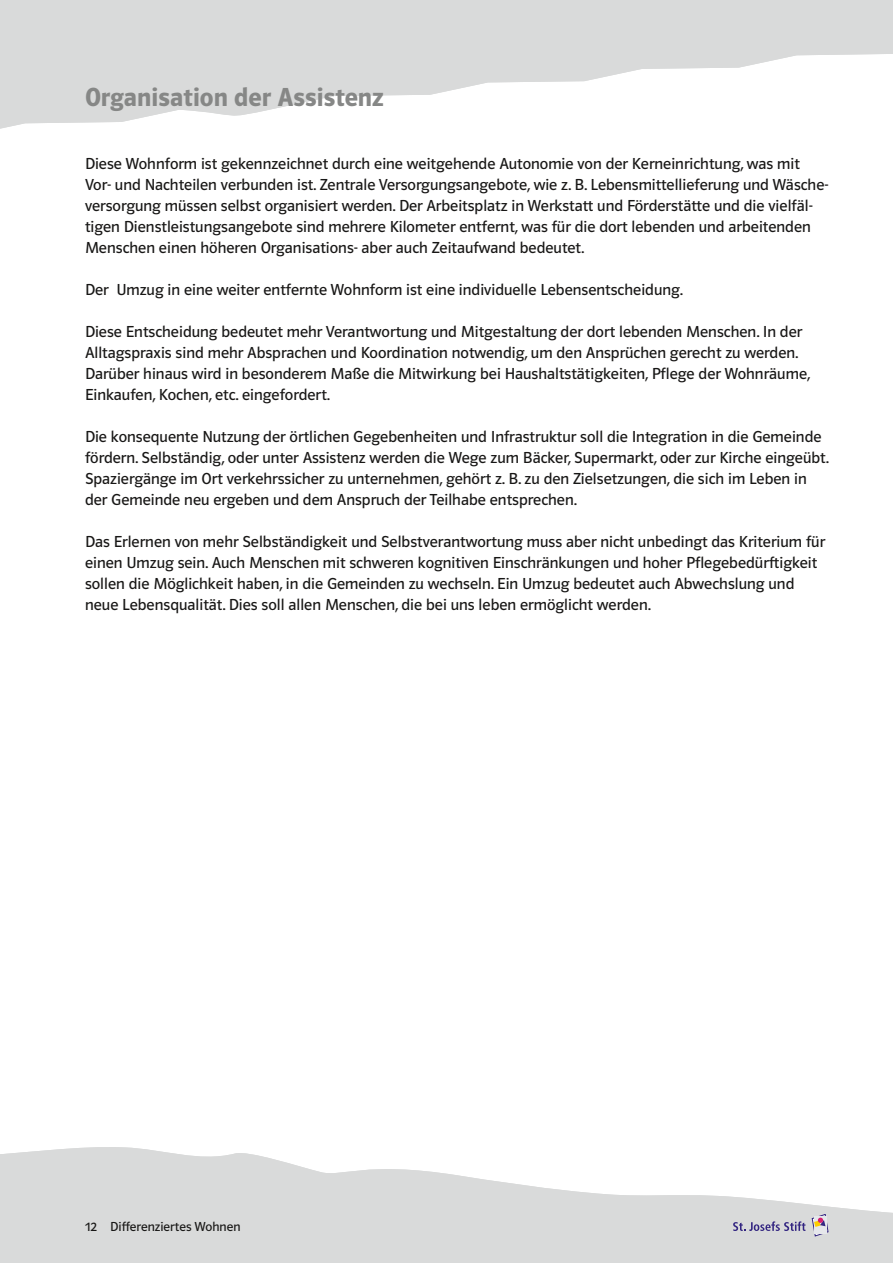
<style>
.page{position:relative;width:893px;height:1263px;background:#fff}
.page>*{position:absolute;margin:0;border:0;box-sizing:border-box;transform-origin:0 0}
.t1{font:27px "Polo 11 K Hfett";color:#868786}
.t2{font:16.5px/21px "Polo 11 K Buch";color:#181716}
.t3{font:13.5px "Polo 11 K Buch";color:#181716}
</style>
<div class="page">
<svg style="left:0;top:0;width:893px;height:129px;fill:#d9dada"></svg>
<svg style="left:0;top:1147px;width:893px;height:116px;fill:#d9dada"></svg>
<svg style="left:881px;top:0;width:12px;height:1px"></svg>
<svg style="left:733px;top:1221px;width:72px;height:10px"></svg>
<svg style="left:812px;top:1214px;width:16px;height:22px"></svg>
<h1 class="t1" style="left:85px;top:83px;width:300px">Organisation der Assistenz</h1>
<p class="t2" style="left:85px;top:153px;width:745px">Diese Wohnform ist gekennzeichnet durch eine weitgehende Autonomie von der Kerneinrichtung, was mit Vor- und Nachteilen verbunden ist. Zentrale Versorgungsangebote, wie z. B. Lebensmittellieferung und Wäsche&shy;versorgung müssen selbst organisiert werden. Der Arbeitsplatz in Werkstatt und Förderstätte und die vielfäl&shy;tigen Dienstleistungsangebote sind mehrere Kilometer entfernt, was für die dort lebenden und arbeitenden Menschen einen höheren Organisations- aber auch Zeitaufwand bedeutet.</p>
<p class="t2" style="left:85px;top:279px;width:600px">Der Umzug in eine weiter entfernte Wohnform ist eine individuelle Lebensentscheidung.</p>
<p class="t2" style="left:85px;top:321px;width:727px">Diese Entscheidung bedeutet mehr Verantwortung und Mitgestaltung der dort lebenden Menschen. In der Alltagspraxis sind mehr Absprachen und Koordination notwendig, um den Ansprüchen gerecht zu werden.<br>Darüber hinaus wird in besonderem Maße die Mitwirkung bei Haushaltstätigkeiten, Pflege der Wohnräume, Einkaufen, Kochen, etc. eingefordert.</p>
<p class="t2" style="left:85px;top:426px;width:745px">Die konsequente Nutzung der örtlichen Gegebenheiten und Infrastruktur soll die Integration in die Gemeinde fördern. Selbständig, oder unter Assistenz werden die Wege zum Bäcker, Supermarkt, oder zur Kirche eingeübt.<br>Spaziergänge im Ort verkehrssicher zu unternehmen, gehört z. B. zu den Zielsetzungen, die sich im Leben in der Gemeinde neu ergeben und dem Anspruch der Teilhabe entsprechen.</p>
<p class="t2" style="left:85px;top:531px;width:742px">Das Erlernen von mehr Selbständigkeit und Selbstverantwortung muss aber nicht unbedingt das Kriterium für einen Umzug sein. Auch Menschen mit schweren kognitiven Einschränkungen und hoher Pflegebedürftigkeit sollen die Möglichkeit haben, in die Gemeinden zu wechseln. Ein Umzug bedeutet auch Abwechslung und neue Lebensqualität. Dies soll allen Menschen, die bei uns leben ermöglicht werden.</p>
<p class="t3" style="left:85px;top:1219px;width:157px">12 Differenziertes Wohnen</p>
</div>
